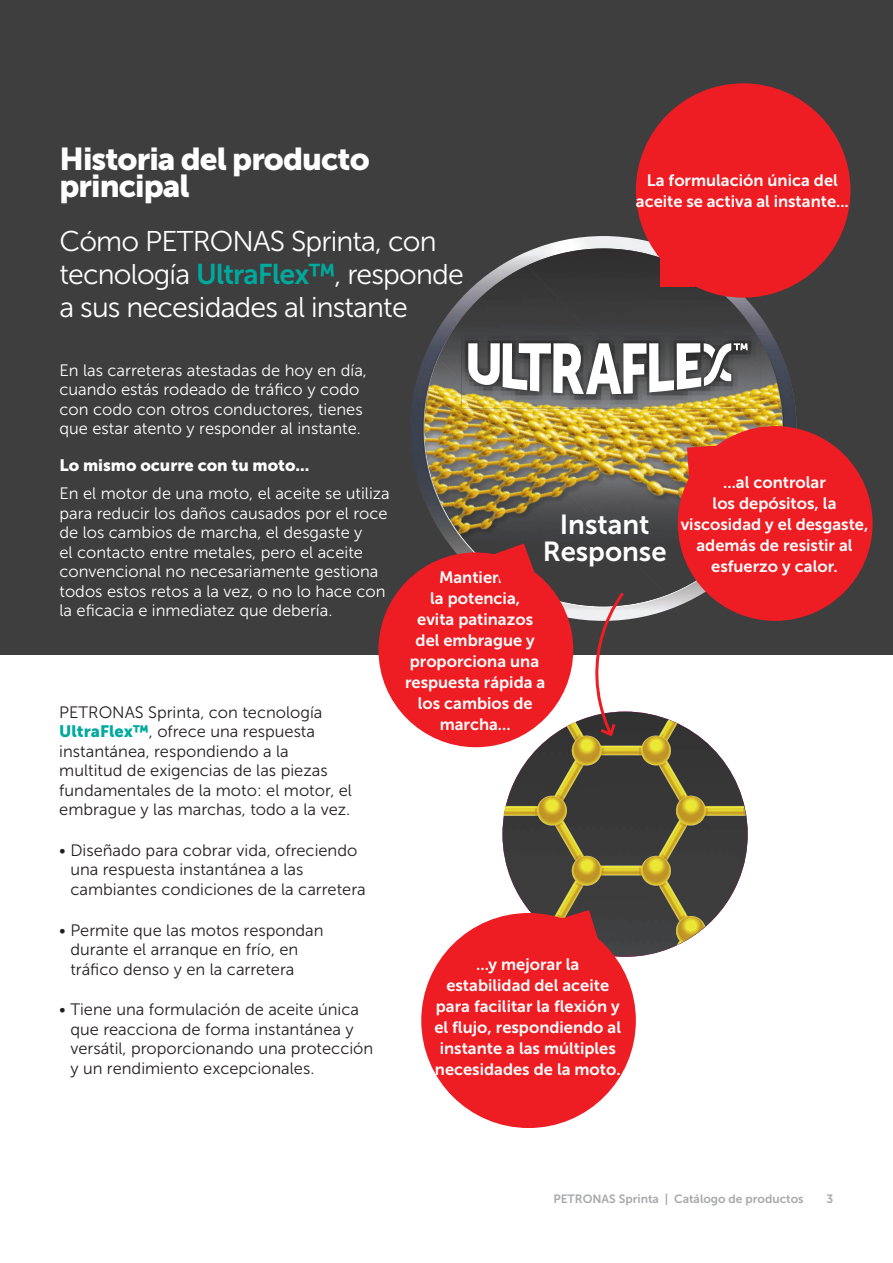
<style>
.page{position:relative;width:893px;height:1263px;background:#fff}
.page>*{position:absolute;margin:0;border:0;box-sizing:border-box;transform-origin:0 0}
.t1{font:31.5px/27px "Museo Sans 900";letter-spacing:-.03em;color:#fff}
.t2{font:28.5px/33px "Museo Sans 300";letter-spacing:-.03em;color:#fff}
.t3{font:27.45px/26.8px "Museo Sans 700";color:#fff;text-align:center}
.t4{font:16.5px/19.5px "Museo Sans 300";color:#231f20}
.t5{font:16.5px/19.5px "Museo Sans 300";color:#fff}
.t6{font:16.5px/21px "Museo Sans 700";color:#fff;text-align:center}
.t7{font:16.5px "Museo Sans 900";color:#fff}
.t8{font:12px "Museo Sans 700";color:#a8a9ad}
.s1{font-family:"Museo Sans 700";color:#00a99d}
.s2{font-family:"Museo Sans 900";color:#00a99d}
</style>
<div class="page">
<div style="left:0;top:0;width:893px;height:655px;background:#3e3e3f"></div>
<img style="left:411px;top:236px;width:385px;height:385px">
<img style="left:580px;top:248px;width:47px;height:2px">
<img style="left:424px;top:367px;width:11px;height:67px">
<img style="left:439px;top:265px;width:89px;height:163px">
<img style="left:528px;top:250px;width:132px;height:86px">
<img style="left:438px;top:428px;width:161px;height:162px">
<img style="left:508px;top:408px;width:96px;height:115px">
<img style="left:604px;top:265px;width:165px;height:169px">
<img style="left:553px;top:590px;width:20px;height:16px">
<img style="left:599px;top:434px;width:109px;height:160px">
<img style="left:691px;top:367px;width:91px;height:78px">
<img style="left:461px;top:336px;width:300px;height:72px">
<img style="left:574px;top:336px;width:75px;height:7px">
<img style="left:573px;top:394px;width:72px;height:14px">
<svg style="left:468px;top:343px;width:280px;height:51px"></svg>
<img style="left:657px;top:715px;width:91px;height:148px">
<img style="left:502px;top:711px;width:245px;height:246px;border-radius:122px">
<div style="left:636px;top:83px;width:214px;height:215px;background:#ee1d23;border-radius:50%"></div>
<div style="left:660px;top:252px;width:35px;height:35px;background:#ee1d23"></div>
<div style="left:378px;top:552px;width:195px;height:195px;background:#ee1d23;border-radius:50%"></div>
<svg style="left:491px;top:543px;width:45px;height:30px"></svg>
<div style="left:421px;top:913px;width:215px;height:215px;background:#ee1d23;border-radius:50%"></div>
<svg style="left:556px;top:910px;width:43px;height:30px"></svg>
<svg style="left:687px;top:445px;width:30px;height:37px"></svg>
<div style="left:678px;top:426px;width:195px;height:195px;background:#ee1d23;border-radius:50%"></div>
<svg style="left:573px;top:590px;width:53px;height:148px"></svg>
<h1 class="t1" style="left:60px;top:146px;width:312px">Historia del producto principal</h1>
<h2 class="t2" style="left:60px;top:225px;width:406px">Cómo PETRONAS Sprinta, con tecnología <span class="s1">UltraFlex™</span>, responde a sus necesidades al instante</h2>
<p class="t6" style="left:636px;top:170px;width:214px">La formulación única del aceite se activa al instante...</p>
<p class="t5" style="left:60px;top:361px;width:309px">En las carreteras atestadas de hoy en día, cuando estás rodeado de tráfico y codo con codo con otros conductores, tienes que estar atento y responder al instante.</p>
<p class="t7" style="left:60px;top:456px;width:251px">Lo mismo ocurre con tu moto...</p>
<p class="t5" style="left:60px;top:484px;width:332px">En el motor de una moto, el aceite se utiliza para reducir los daños causados por el roce de los cambios de marcha, el desgaste y<br>el contacto entre metales, pero el aceite convencional no necesariamente gestiona todos estos retos a la vez, o no lo hace con la eficacia e inmediatez que debería.</p>
<p class="t4" style="left:59px;top:702px;width:294px">PETRONAS Sprinta, con tecnología <span class="s2">UltraFlex™</span>, ofrece una respuesta instantánea, respondiendo a la multitud de exigencias de las piezas fundamentales de la moto: el motor, el embrague y las marchas, todo a la vez.</p>
<p class="t4" style="left:70px;top:840px;width:297px;text-indent:-11px">• Diseñado para cobrar vida, ofreciendo una respuesta instantánea a las cambiantes condiciones de la carretera</p>
<p class="t4" style="left:70px;top:920px;width:255px;text-indent:-11px">• Permite que las motos respondan durante el arranque en frío, en tráfico denso y en la carretera</p>
<p class="t4" style="left:70px;top:1000px;width:304px;text-indent:-11px">• Tiene una formulación de aceite única que reacciona de forma instantánea y versátil, proporcionando una protección y un rendimiento excepcionales.</p>
<h3 class="t3" style="left:543px;top:511px;width:125px">Instant<br>Response</h3>
<p class="t6" style="left:405px;top:566px;width:142px">Mantiene<br>la potencia,<br>evita patinazos del embrague y proporciona una respuesta rápida a los cambios de marcha...</p>
<p class="t6" style="left:681px;top:471px;width:189px">...al controlar<br>los depósitos, la viscosidad y el desgaste, además de resistir al esfuerzo y calor.</p>
<p class="t6" style="left:434px;top:954px;width:188px">...y mejorar la estabilidad del aceite para facilitar la flexión y el flujo, respondiendo al instante a las múltiples necesidades de la moto.</p>
<p class="t8" style="left:553px;top:1192px;width:252px">PETRONAS Sprinta | Catálogo de productos</p>
<p class="t8" style="left:826px;top:1192px;width:8px">3</p>
</div>
